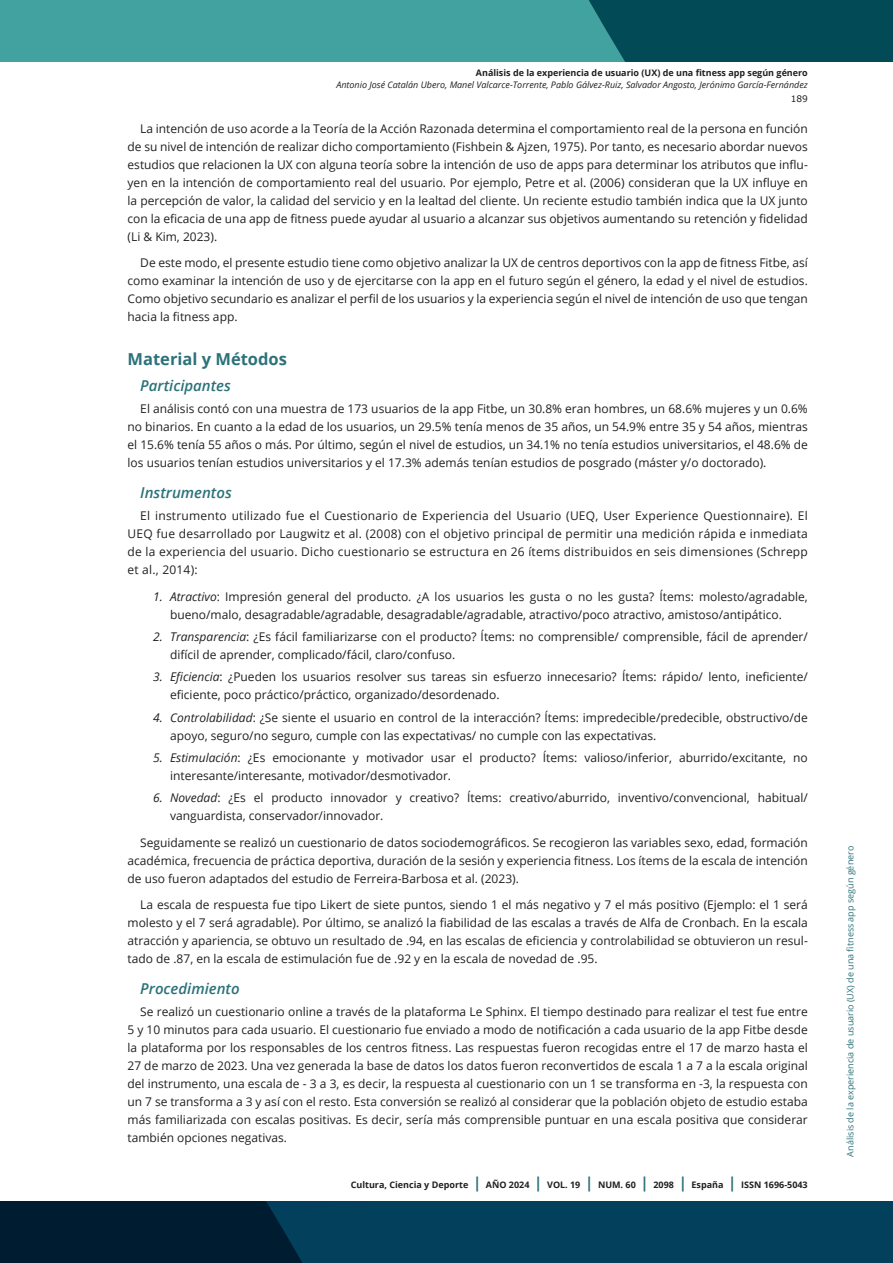
<style>
.page{position:relative;width:893px;height:1263px;background:#fff}
.page>*{position:absolute;margin:0;border:0;box-sizing:border-box;transform-origin:0 0}
.subtitulo_H3{font:700 16.5px "Open Sans";color:#2c727a}
.subtitulo_2_H3{font:italic 600 15px "Open Sans";color:#2c727a}
.Cuerpo_de_texto_P{font:12px/18px "Open Sans";color:#231f20;text-align:justify}
.t1{font:700 9px "Open Sans";color:#231f20}
.t2{font:italic 9px "Open Sans";color:#231f20}
.t3{font:9px "Open Sans";color:#2c727a}
.t4{font:9px "Verdana";color:#231f20}
.s1{font-style:italic}
.s2{font-size:15px;color:#2c727a}
</style>
<div class="page">
<svg style="left:0;top:1201px;width:893px;height:62px;background:#02344e"></svg>
<div style="left:0;top:0;width:893px;height:62px;background:#41a29f"></div>
<div style="left:589px;top:0;width:304px;height:62px;background:#024a56"></div>
<p class="t1" style="left:476px;top:67px;width:333px">Análisis de la experiencia de usuario (UX) de una fitness app según género</p>
<p class="t2" style="left:336px;top:79px;width:473px">Antonio José Catalán Ubero, Manel Valcarce-Torrente, Pablo Gálvez-Ruiz, Salvador Angosto, Jerónimo García-Fernández</p>
<p class="t4" style="left:791px;top:92px;width:19px">189</p>
<p class="Cuerpo_de_texto_P" style="left:128px;top:119px;width:682px;text-indent:13px">La intención de uso acorde a la Teoría de la Acción Razonada determina el comportamiento real de la persona en función de su nivel de intención de realizar dicho comportamiento (Fishbein &amp; Ajzen, 1975). Por tanto, es necesario abordar nuevos estudios que relacionen la UX con alguna teoría sobre la intención de uso de apps para determinar los atributos que influ&shy;yen en la intención de comportamiento real del usuario. Por ejemplo, Petre et al. (2006) consideran que la UX influye en la percepción de valor, la calidad del servicio y en la lealtad del cliente. Un reciente estudio también indica que la UX junto con la eficacia de una app de fitness puede ayudar al usuario a alcanzar sus objetivos aumentando su retención y fidelidad (Li &amp; Kim, 2023).</p>
<p class="Cuerpo_de_texto_P" style="left:128px;top:253px;width:682px;text-indent:13px">De este modo, el presente estudio tiene como objetivo analizar la UX de centros deportivos con la app de fitness Fitbe, así como examinar la intención de uso y de ejercitarse con la app en el futuro según el género, la edad y el nivel de estudios.<br>Como objetivo secundario es analizar el perfil de los usuarios y la experiencia según el nivel de intención de uso que tengan hacia la fitness app.</p>
<p class="subtitulo_H3" style="left:128px;top:347px;width:161px">Material y Métodos</p>
<p class="subtitulo_2_H3" style="left:140px;top:375px;width:92px">Participantes</p>
<p class="Cuerpo_de_texto_P" style="left:128px;top:400px;width:682px;text-indent:13px">El análisis contó con una muestra de 173 usuarios de la app Fitbe, un 30.8% eran hombres, un 68.6% mujeres y un 0.6% no binarios. En cuanto a la edad de los usuarios, un 29.5% tenía menos de 35 años, un 54.9% entre 35 y 54 años, mientras el 15.6% tenía 55 años o más. Por último, según el nivel de estudios, un 34.1% no tenía estudios universitarios, el 48.6% de los usuarios tenían estudios universitarios y el 17.3% además tenían estudios de posgrado (máster y/o doctorado).</p>
<p class="subtitulo_2_H3" style="left:140px;top:482px;width:93px">Instrumentos</p>
<p class="Cuerpo_de_texto_P" style="left:128px;top:507px;width:682px;text-indent:13px">El instrumento utilizado fue el Cuestionario de Experiencia del Usuario (UEQ, User Experience Questionnaire). El UEQ fue desarrollado por Laugwitz et al. (2008) con el objetivo principal de permitir una medición rápida e inmediata de la experiencia del usuario. Dicho cuestionario se estructura en 26 ítems distribuidos en seis dimensiones (Schrepp et al., 2014):</p>
<p class="Cuerpo_de_texto_P" style="left:170px;top:587px;width:639px;text-indent:-17px"><span class="s1">1. Atractivo</span>: Impresión general del producto. ¿A los usuarios les gusta o no les gusta? Ítems: molesto/agradable, bueno/malo, desagradable/agradable, desagradable/agradable, atractivo/poco atractivo, amistoso/antipático.</p>
<p class="Cuerpo_de_texto_P" style="left:170px;top:627px;width:639px;text-indent:-17px"><span class="s1">2. Transparencia</span>: ¿Es fácil familiarizarse con el producto? Ítems: no comprensible/ comprensible, fácil de aprender/ difícil de aprender, complicado/fácil, claro/confuso.</p>
<p class="Cuerpo_de_texto_P" style="left:170px;top:668px;width:639px;text-indent:-17px"><span class="s1">3. Eficiencia</span>: ¿Pueden los usuarios resolver sus tareas sin esfuerzo innecesario? Ítems: rápido/ lento, ineficiente/ eficiente, poco práctico/práctico, organizado/desordenado.</p>
<p class="Cuerpo_de_texto_P" style="left:170px;top:708px;width:639px;text-indent:-17px"><span class="s1">4. Controlabilidad</span>: ¿Se siente el usuario en control de la interacción? Ítems: impredecible/predecible, obstructivo/de apoyo, seguro/no seguro, cumple con las expectativas/ no cumple con las expectativas.</p>
<p class="Cuerpo_de_texto_P" style="left:170px;top:748px;width:639px;text-indent:-17px"><span class="s1">5. Estimulación</span>: ¿Es emocionante y motivador usar el producto? Ítems: valioso/inferior, aburrido/excitante, no interesante/interesante, motivador/desmotivador.</p>
<p class="Cuerpo_de_texto_P" style="left:170px;top:788px;width:639px;text-indent:-17px"><span class="s1">6. Novedad</span>: ¿Es el producto innovador y creativo? Ítems: creativo/aburrido, inventivo/convencional, habitual/ vanguardista, conservador/innovador.</p>
<p class="Cuerpo_de_texto_P" style="left:128px;top:833px;width:682px;text-indent:13px">Seguidamente se realizó un cuestionario de datos sociodemográficos. Se recogieron las variables sexo, edad, formación académica, frecuencia de práctica deportiva, duración de la sesión y experiencia fitness. Los ítems de la escala de intención de uso fueron adaptados del estudio de Ferreira-Barbosa et al. (2023).</p>
<p class="Cuerpo_de_texto_P" style="left:128px;top:895px;width:682px;text-indent:13px">La escala de respuesta fue tipo Likert de siete puntos, siendo 1 el más negativo y 7 el más positivo (Ejemplo: el 1 será molesto y el 7 será agradable). Por último, se analizó la fiabilidad de las escalas a través de Alfa de Cronbach. En la escala atracción y apariencia, se obtuvo un resultado de .94, en las escalas de eficiencia y controlabilidad se obtuvieron un resul&shy;tado de .87, en la escala de estimulación fue de .92 y en la escala de novedad de .95.</p>
<p class="subtitulo_2_H3" style="left:140px;top:978px;width:101px">Procedimiento</p>
<p class="Cuerpo_de_texto_P" style="left:128px;top:1002px;width:682px;text-indent:13px">Se realizó un cuestionario online a través de la plataforma Le Sphinx. El tiempo destinado para realizar el test fue entre 5 y 10 minutos para cada usuario. El cuestionario fue enviado a modo de notificación a cada usuario de la app Fitbe desde la plataforma por los responsables de los centros fitness. Las respuestas fueron recogidas entre el 17 de marzo hasta el 27 de marzo de 2023. Una vez generada la base de datos los datos fueron reconvertidos de escala 1 a 7 a la escala original del instrumento, una escala de - 3 a 3, es decir, la respuesta al cuestionario con un 1 se transforma en -3, la respuesta con un 7 se transforma a 3 y así con el resto. Esta conversión se realizó al considerar que la población objeto de estudio estaba más familiarizada con escalas positivas. Es decir, sería más comprensible puntuar en una escala positiva que considerar también opciones negativas.</p>
<p class="t1" style="left:351px;top:1179px;width:458px">Cultura, Ciencia y Deporte <span class="s2">|</span> AÑO 2024 <span class="s2">|</span> VOL. 19 <span class="s2">|</span> NUM. 60 <span class="s2">|</span> 2098 <span class="s2">|</span> España <span class="s2">|</span> ISSN 1696-5043</p>
<p class="t3" style="left:844px;top:1156px;width:312px;rotate:-90deg">Análisis de la experiencia de usuario (UX) de una fitness app según género</p>
</div>
